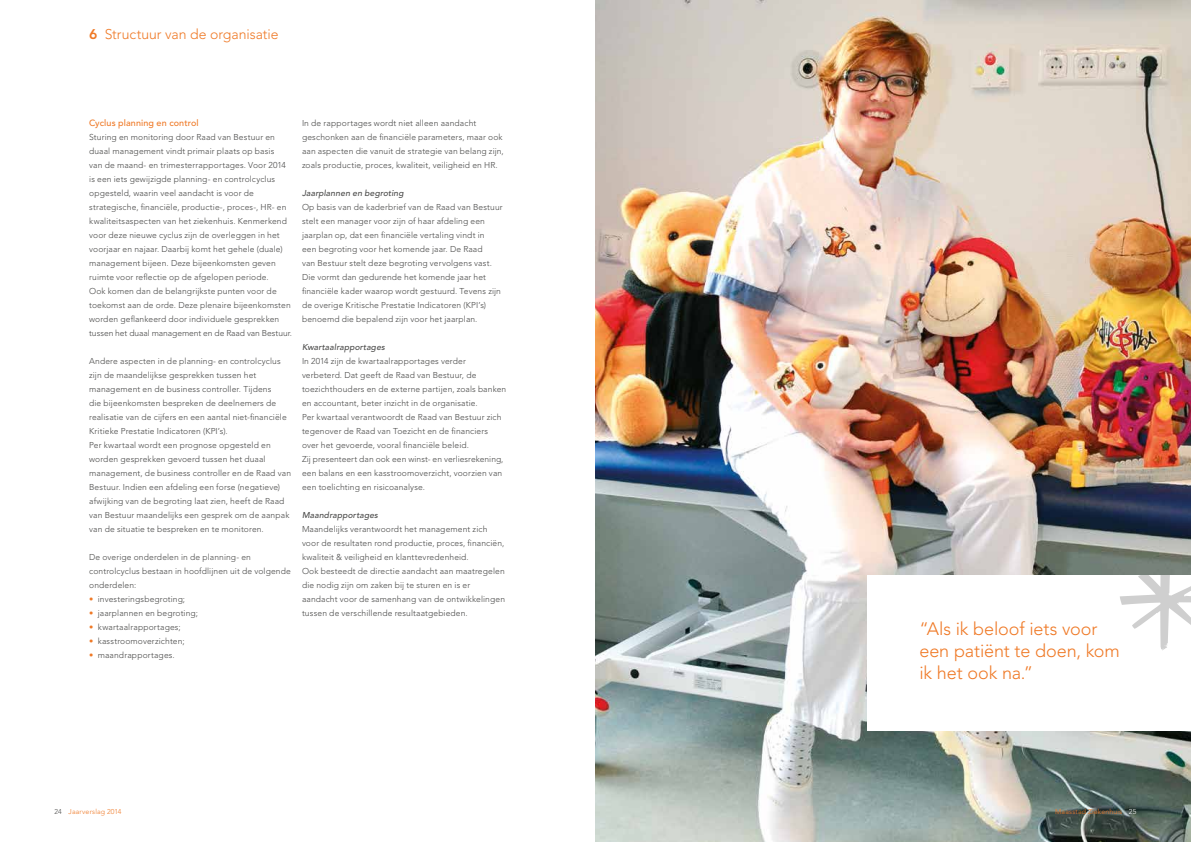
<style>
.page{position:relative;width:1191px;height:842px;background:#fff}
.page>*{position:absolute;margin:0;border:0;box-sizing:border-box;transform-origin:0 0}
.t1{font:300 18px/22px "Avenir";letter-spacing:-.005em;color:#ef7926}
.t2{font:300 14px "Avenir";letter-spacing:-.005em;color:#ef7926}
.t3{font:500 9px "Avenir";letter-spacing:.015em;color:#ef7926}
.t4{font:300 8.5px/14px "Avenir";letter-spacing:.015em;color:#4a4a49}
.t5{font:italic 500 8.5px "Avenir";letter-spacing:.02em;color:#4a4a49}
.t6{font:300 7px "Avenir";letter-spacing:.02em;color:#ef7926}
.s1{font-weight:800}
.s2{color:#ef7926}
.s3{color:#4a4a49}
.s4{color:#fff}
</style>
<div class="page">
<img style="left:595px;top:0;width:596px;height:842px">
<div style="left:867px;top:575px;width:324px;height:156px;background:#fff"></div>
<svg style="left:1120px;top:575px;width:71px;height:75px"></svg>
<h2 class="t2" style="left:89px;top:26px;width:191px"><span class="s1">6</span> Structuur van de organisatie</h2>
<p class="t3" style="left:89px;top:118px;width:111px">Cyclus planning en control</p>
<p class="t4" style="left:89px;top:130px;width:204px">Sturing en monitoring door Raad van Bestuur en duaal management vindt primair plaats op basis<br>van de maand- en trimesterrapportages. Voor 2014 is een iets gewijzigde planning- en controlcyclus opgesteld, waarin veel aandacht is voor de strategische, financiële, productie-, proces-, HR- en kwaliteitsaspecten van het ziekenhuis. Kenmerkend voor deze nieuwe cyclus zijn de overleggen in het voorjaar en najaar. Daarbij komt het gehele (duale) management bijeen. Deze bijeenkomsten geven ruimte voor reflectie op de afgelopen periode.<br>Ook komen dan de belangrijkste punten voor de toekomst aan de orde. Deze plenaire bijeenkomsten worden geflankeerd door individuele gesprekken tussen het duaal management en de Raad van Bestuur.</p>
<p class="t4" style="left:89px;top:354px;width:203px">Andere aspecten in de planning- en controlcyclus zijn de maandelijkse gesprekken tussen het management en de business controller. Tijdens<br>die bijeenkomsten bespreken de deelnemers de realisatie van de cijfers en een aantal niet-financiële Kritieke Prestatie Indicatoren (KPI’s).<br>Per kwartaal wordt een prognose opgesteld en worden gesprekken gevoerd tussen het duaal management, de business controller en de Raad van Bestuur. Indien een afdeling een forse (negatieve) afwijking van de begroting laat zien, heeft de Raad van Bestuur maandelijks een gesprek om de aanpak van de situatie te bespreken en te monitoren.</p>
<p class="t4" style="left:89px;top:550px;width:203px">De overige onderdelen in de planning- en controlcyclus bestaan in hoofdlijnen uit de volgende onderdelen:</p>
<p class="t4" style="left:89px;top:592px;width:97px"><span class="s2">•</span> investeringsbegroting;</p>
<p class="t4" style="left:89px;top:606px;width:110px"><span class="s2">•</span> jaarplannen en begroting;</p>
<p class="t4" style="left:89px;top:620px;width:93px"><span class="s2">•</span> kwartaalrapportages;</p>
<p class="t4" style="left:89px;top:634px;width:97px"><span class="s2">•</span> kasstroomoverzichten;</p>
<p class="t4" style="left:89px;top:648px;width:87px"><span class="s2">•</span> maandrapportages.</p>
<p class="t4" style="left:302px;top:116px;width:203px">In de rapportages wordt niet alleen aandacht geschonken aan de financiële parameters, maar ook aan aspecten die vanuit de strategie van belang zijn, zoals productie, proces, kwaliteit, veiligheid en HR.</p>
<p class="t5" style="left:302px;top:188px;width:103px">Jaarplannen en begroting</p>
<p class="t4" style="left:302px;top:200px;width:202px">Op basis van de kaderbrief van de Raad van Bestuur stelt een manager voor zijn of haar afdeling een jaarplan op, dat een financiële vertaling vindt in<br>een begroting voor het komende jaar. De Raad<br>van Bestuur stelt deze begroting vervolgens vast.<br>Die vormt dan gedurende het komende jaar het financiële kader waarop wordt gestuurd. Tevens zijn de overige Kritische Prestatie Indicatoren (KPI’s) benoemd die bepalend zijn voor het jaarplan.</p>
<p class="t5" style="left:302px;top:342px;width:85px">Kwartaalrapportages</p>
<p class="t4" style="left:302px;top:354px;width:206px">In 2014 zijn de kwartaalrapportages verder verbeterd. Dat geeft de Raad van Bestuur, de toezichthouders en de externe partijen, zoals banken en accountant, beter inzicht in de organisatie.<br>Per kwartaal verantwoordt de Raad van Bestuur zich tegenover de Raad van Toezicht en de financiers over het gevoerde, vooral financiële beleid.<br>Zij presenteert dan ook een winst- en verliesrekening, een balans en een kasstroomoverzicht, voorzien van een toelichting en risicoanalyse.</p>
<p class="t5" style="left:302px;top:510px;width:78px">Maandrapportages</p>
<p class="t4" style="left:302px;top:522px;width:205px">Maandelijks verantwoordt het management zich voor de resultaten rond productie, proces, financiën, kwaliteit &amp; veiligheid en klanttevredenheid.<br>Ook besteedt de directie aandacht aan maatregelen die nodig zijn om zaken bij te sturen en is er aandacht voor de samenhang van de ontwikkelingen tussen de verschillende resultaatgebieden.</p>
<h1 class="t1" style="left:919px;top:618px;width:202px">“Als ik beloof iets voor een patiënt te doen, kom ik het ook na.”</h1>
<p class="t6" style="left:54px;top:807px;width:69px"><span class="s3">24</span> Jaarverslag 2014</p>
<p class="t6" style="left:1055px;top:807px;width:83px">Maasstad Ziekenhuis <span class="s4">25</span></p>
</div>
